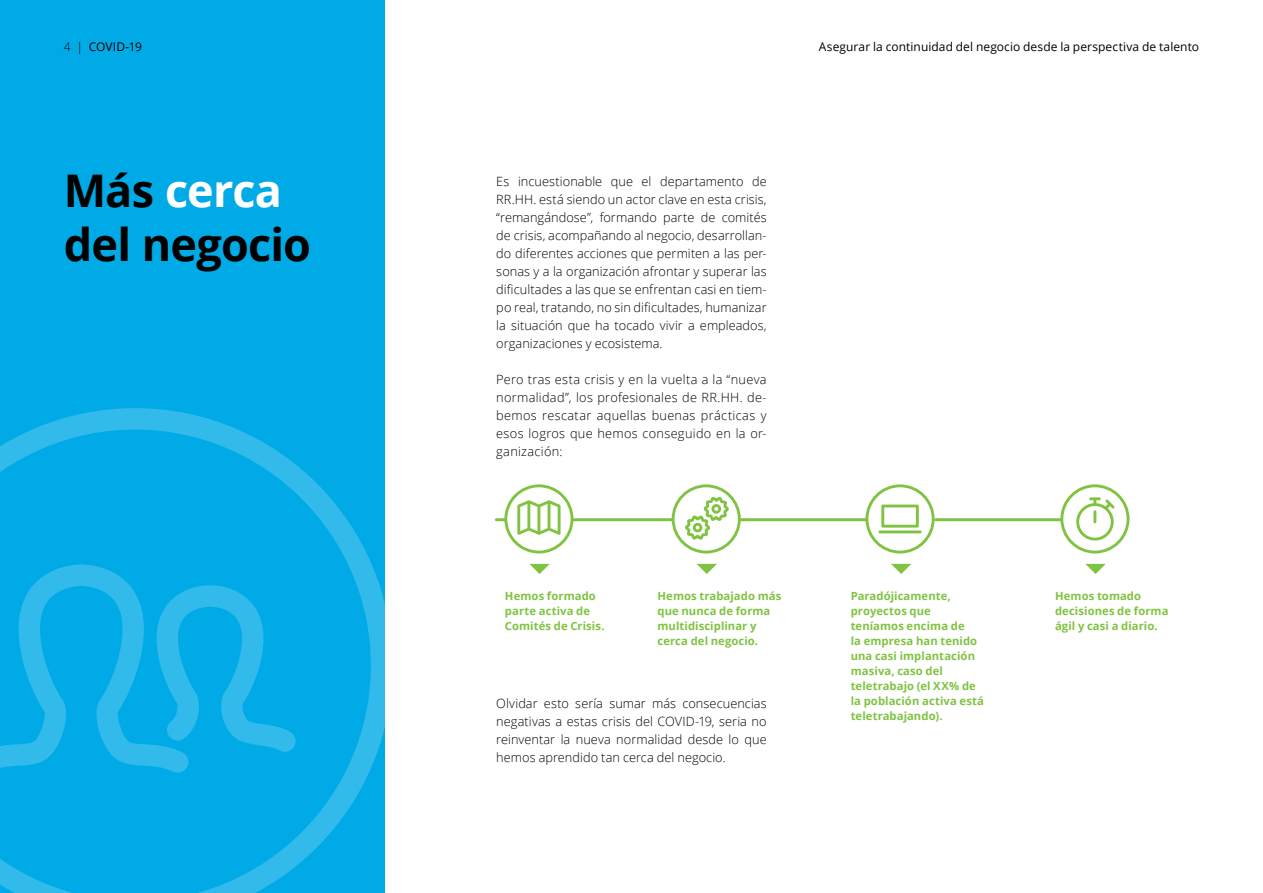
<style>
.page{position:relative;width:1263px;height:893px;background:#fff}
.page>*{position:absolute;margin:0;border:0;box-sizing:border-box;transform-origin:0 0}
.t1{font:700 45px/54px "Open Sans";letter-spacing:-.02em;color:#000}
.t2{font:300 12.75px/18px "Open Sans";letter-spacing:.005em;color:#000;text-align:justify}
.t3{font:12px "Open Sans";letter-spacing:.005em;color:#000}
.t4{font:700 11.25px/15px "Open Sans";letter-spacing:.005em;color:#80c342}
.s1{font-weight:300}
.s2{color:#fff}
</style>
<div class="page">
<div style="left:0;top:0;width:385px;height:893px;background:#00aae7"></div>
<hr style="left:574px;top:518px;width:98px;height:3px;background:#80c342">
<hr style="left:741px;top:518px;width:126px;height:3px;background:#80c342">
<hr style="left:936px;top:518px;width:125px;height:3px;background:#80c342">
<svg style="left:529px;top:564px;width:21px;height:10px"></svg>
<svg style="left:697px;top:564px;width:20px;height:10px"></svg>
<svg style="left:891px;top:564px;width:20px;height:10px"></svg>
<svg style="left:1085px;top:564px;width:21px;height:10px"></svg>
<svg style="left:0;top:408px;width:385px;height:485px"></svg>
<svg style="left:0;top:564px;width:297px;height:209px"></svg>
<svg style="left:496px;top:484px;width:77px;height:69px"></svg>
<svg style="left:672px;top:484px;width:69px;height:69px"></svg>
<svg style="left:865px;top:484px;width:70px;height:69px"></svg>
<svg style="left:1060px;top:484px;width:69px;height:69px"></svg>
<p class="t3" style="left:64px;top:38px;width:80px"><span class="s1">4 |</span> COVID-19</p>
<p class="t3" style="left:819px;top:38px;width:382px">Asegurar la continuidad del negocio desde la perspectiva de talento</p>
<h1 class="t1" style="left:64px;top:162px;width:249px">Más <span class="s2">cerca </span>del negocio</h1>
<p class="t2" style="left:496px;top:172px;width:272px">Es incuestionable que el departamento de RR.HH. está siendo un actor clave en esta crisis, “remangándose”, formando parte de comités de crisis, acompañando al negocio, desarrollan&shy;do diferentes acciones que permiten a las per&shy;sonas y a la organización afrontar y superar las dificultades a las que se enfrentan casi en tiem&shy;po real, tratando, no sin dificultades, humanizar la situación que ha tocado vivir a empleados, organizaciones y ecosistema.</p>
<p class="t2" style="left:496px;top:370px;width:272px">Pero tras esta crisis y en la vuelta a la “nueva normalidad”, los profesionales de RR.HH. de&shy;bemos rescatar aquellas buenas prácticas y esos logros que hemos conseguido en la or&shy;ganización:</p>
<p class="t4" style="left:505px;top:588px;width:101px">Hemos formado parte activa de<br>Comités de Crisis.</p>
<p class="t4" style="left:657px;top:588px;width:125px">Hemos trabajado más que nunca de forma multidisciplinar y cerca del negocio.</p>
<p class="t4" style="left:851px;top:588px;width:135px">Paradójicamente, proyectos que teníamos encima de<br>la empresa han tenido una casi implantación masiva, caso del teletrabajo (el XX% de la población activa está teletrabajando).</p>
<p class="t4" style="left:1055px;top:588px;width:115px">Hemos tomado decisiones de forma ágil y casi a diario.</p>
<p class="t2" style="left:496px;top:694px;width:272px">Olvidar esto sería sumar más consecuencias negativas a estas crisis del COVID-19, seria no reinventar la nueva normalidad desde lo que hemos aprendido tan cerca del negocio.</p>
</div>
